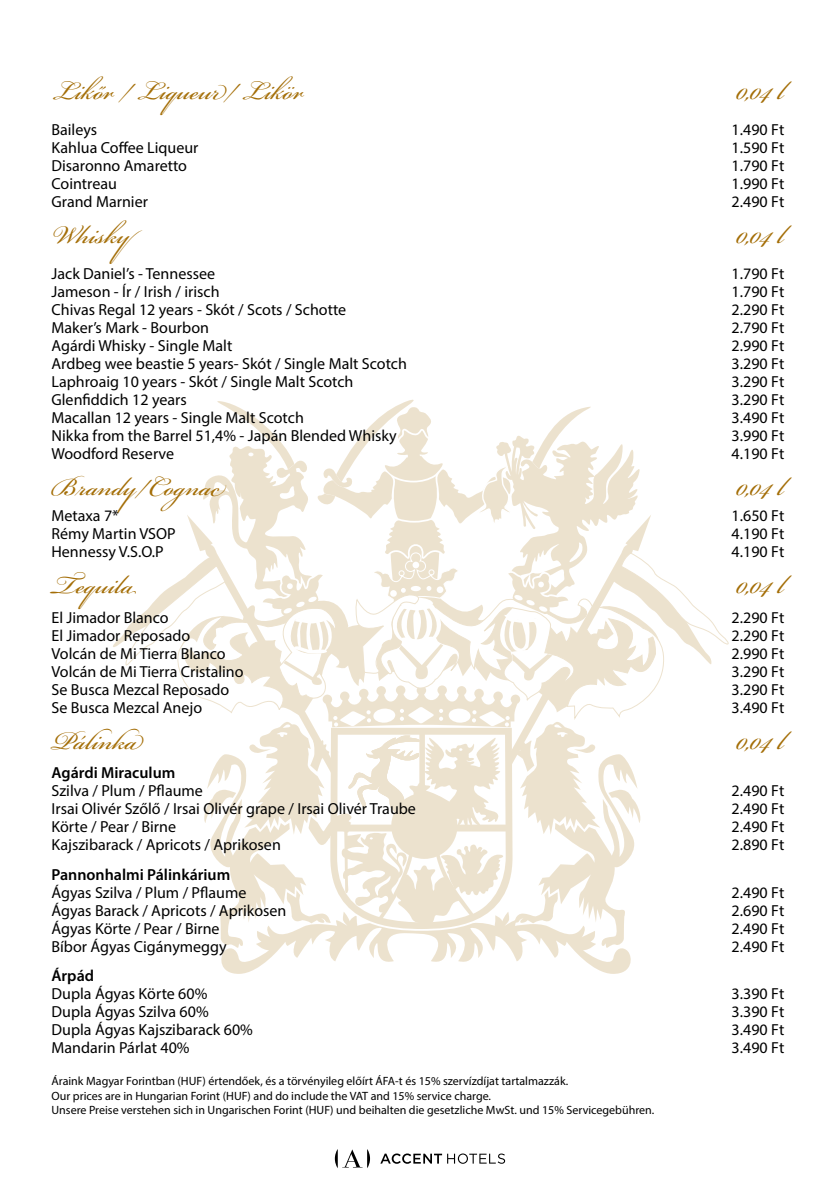
<style>
.page{position:relative;width:840px;height:1191px;background:#fff}
.page>*{position:absolute;margin:0;border:0;box-sizing:border-box;transform-origin:0 0}
.t1{font:40px "Bickham Script Pro";color:#a46e07}
.t2{font:16px "Myriad Pro";color:#000}
.t3{font:600 16px "Myriad Pro";color:#000}
.t4{font:12px/14.4px "Myriad Pro";color:#000}
</style>
<div class="page">
<svg style="left:334px;top:1149px;width:36px;height:19px"></svg>
<svg style="left:380px;top:1153px;width:125px;height:10px"></svg>
<svg style="left:123px;top:399px;width:606px;height:575px"></svg>
<h1 class="t1" style="left:51px;top:62px;width:255px">Likőr / Liqueur/ Likör</h1>
<h1 class="t1" style="left:735px;top:62px;width:50px">0,04 l</h1>
<p class="t2" style="left:51px;top:120px;width:47px">Baileys</p>
<p class="t2" style="left:731px;top:120px;width:54px">1.490 Ft</p>
<p class="t2" style="left:51px;top:138px;width:148px">Kahlua Coffee Liqueur</p>
<p class="t2" style="left:731px;top:138px;width:54px">1.590 Ft</p>
<p class="t2" style="left:51px;top:156px;width:137px">Disaronno Amaretto</p>
<p class="t2" style="left:731px;top:156px;width:54px">1.790 Ft</p>
<p class="t2" style="left:51px;top:174px;width:67px">Cointreau</p>
<p class="t2" style="left:731px;top:174px;width:54px">1.990 Ft</p>
<p class="t2" style="left:51px;top:192px;width:98px">Grand Marnier</p>
<p class="t2" style="left:731px;top:192px;width:54px">2.490 Ft</p>
<h1 class="t1" style="left:51px;top:206px;width:100px">Whisky</h1>
<h1 class="t1" style="left:735px;top:206px;width:50px">0,04 l</h1>
<p class="t2" style="left:51px;top:264px;width:165px">Jack Daniel’s - Tennessee</p>
<p class="t2" style="left:731px;top:264px;width:54px">1.790 Ft</p>
<p class="t2" style="left:51px;top:282px;width:169px">Jameson - Ír / Irish / irisch</p>
<p class="t2" style="left:731px;top:282px;width:54px">1.790 Ft</p>
<p class="t2" style="left:51px;top:300px;width:296px">Chivas Regal 12 years - Skót / Scots / Schotte</p>
<p class="t2" style="left:731px;top:300px;width:54px">2.290 Ft</p>
<p class="t2" style="left:51px;top:318px;width:159px">Maker’s Mark - Bourbon</p>
<p class="t2" style="left:731px;top:318px;width:54px">2.790 Ft</p>
<p class="t2" style="left:51px;top:336px;width:182px">Agárdi Whisky - Single Malt</p>
<p class="t2" style="left:731px;top:336px;width:54px">2.990 Ft</p>
<p class="t2" style="left:51px;top:354px;width:357px">Ardbeg wee beastie 5 years- Skót / Single Malt Scotch</p>
<p class="t2" style="left:731px;top:354px;width:54px">3.290 Ft</p>
<p class="t2" style="left:51px;top:372px;width:303px">Laphroaig 10 years - Skót / Single Malt Scotch</p>
<p class="t2" style="left:731px;top:372px;width:54px">3.290 Ft</p>
<p class="t2" style="left:51px;top:390px;width:137px">Glenfiddich 12 years</p>
<p class="t2" style="left:731px;top:390px;width:54px">3.290 Ft</p>
<p class="t2" style="left:51px;top:408px;width:254px">Macallan 12 years - Single Malt Scotch</p>
<p class="t2" style="left:731px;top:408px;width:54px">3.490 Ft</p>
<p class="t2" style="left:51px;top:426px;width:346px">Nikka from the Barrel 51,4% - Japán Blended Whisky</p>
<p class="t2" style="left:731px;top:426px;width:54px">3.990 Ft</p>
<p class="t2" style="left:51px;top:444px;width:124px">Woodford Reserve</p>
<p class="t2" style="left:731px;top:444px;width:54px">4.190 Ft</p>
<h1 class="t1" style="left:51px;top:458px;width:174px">Brandy/Cognac</h1>
<h1 class="t1" style="left:735px;top:458px;width:50px">0,04 l</h1>
<p class="t2" style="left:51px;top:506px;width:69px">Metaxa 7*</p>
<p class="t2" style="left:731px;top:506px;width:54px">1.650 Ft</p>
<p class="t2" style="left:51px;top:524px;width:126px">Rémy Martin VSOP</p>
<p class="t2" style="left:731px;top:524px;width:54px">4.190 Ft</p>
<p class="t2" style="left:51px;top:542px;width:114px">Hennessy V.S.O.P</p>
<p class="t2" style="left:731px;top:542px;width:54px">4.190 Ft</p>
<h1 class="t1" style="left:51px;top:556px;width:88px">Tequila</h1>
<h1 class="t1" style="left:735px;top:556px;width:50px">0,04 l</h1>
<p class="t2" style="left:51px;top:607px;width:119px">El Jimador Blanco</p>
<p class="t2" style="left:731px;top:607px;width:54px">2.290 Ft</p>
<p class="t2" style="left:51px;top:625px;width:140px">El Jimador Reposado</p>
<p class="t2" style="left:731px;top:625px;width:54px">2.290 Ft</p>
<p class="t2" style="left:51px;top:643px;width:176px">Volcán de Mi Tierra Blanco</p>
<p class="t2" style="left:731px;top:643px;width:54px">2.990 Ft</p>
<p class="t2" style="left:51px;top:661px;width:193px">Volcán de Mi Tierra Cristalino</p>
<p class="t2" style="left:731px;top:661px;width:54px">3.290 Ft</p>
<p class="t2" style="left:51px;top:679px;width:179px">Se Busca Mezcal Reposado</p>
<p class="t2" style="left:731px;top:679px;width:54px">3.290 Ft</p>
<p class="t2" style="left:51px;top:697px;width:152px">Se Busca Mezcal Anejo</p>
<p class="t2" style="left:731px;top:697px;width:54px">3.490 Ft</p>
<h1 class="t1" style="left:51px;top:711px;width:92px">Pálinka</h1>
<h1 class="t1" style="left:735px;top:711px;width:50px">0,04 l</h1>
<p class="t3" style="left:51px;top:762px;width:125px">Agárdi Miraculum</p>
<p class="t2" style="left:51px;top:781px;width:153px">Szilva / Plum / Pflaume</p>
<p class="t2" style="left:731px;top:781px;width:54px">2.490 Ft</p>
<p class="t2" style="left:51px;top:799px;width:366px">Irsai Olivér Szőlő / Irsai Olivér grape / Irsai Olivér Traube</p>
<p class="t2" style="left:731px;top:799px;width:54px">2.490 Ft</p>
<p class="t2" style="left:51px;top:817px;width:126px">Körte / Pear / Birne</p>
<p class="t2" style="left:731px;top:817px;width:54px">2.490 Ft</p>
<p class="t2" style="left:51px;top:835px;width:231px">Kajszibarack / Apricots / Aprikosen</p>
<p class="t2" style="left:731px;top:835px;width:54px">2.890 Ft</p>
<p class="t3" style="left:51px;top:864px;width:180px">Pannonhalmi Pálinkárium</p>
<p class="t2" style="left:51px;top:882px;width:196px">Ágyas Szilva / Plum / Pflaume</p>
<p class="t2" style="left:731px;top:882px;width:54px">2.490 Ft</p>
<p class="t2" style="left:51px;top:900px;width:236px">Ágyas Barack / Apricots / Aprikosen</p>
<p class="t2" style="left:731px;top:900px;width:54px">2.690 Ft</p>
<p class="t2" style="left:51px;top:918px;width:169px">Ágyas Körte / Pear / Birne</p>
<p class="t2" style="left:731px;top:918px;width:54px">2.490 Ft</p>
<p class="t2" style="left:51px;top:936px;width:177px">Bíbor Ágyas Cigánymeggy</p>
<p class="t2" style="left:731px;top:936px;width:54px">2.490 Ft</p>
<p class="t3" style="left:51px;top:965px;width:44px">Árpád</p>
<p class="t2" style="left:51px;top:983px;width:157px">Dupla Ágyas Körte 60%</p>
<p class="t2" style="left:731px;top:983px;width:54px">3.390 Ft</p>
<p class="t2" style="left:51px;top:1001px;width:159px">Dupla Ágyas Szilva 60%</p>
<p class="t2" style="left:731px;top:1001px;width:54px">3.390 Ft</p>
<p class="t2" style="left:51px;top:1019px;width:203px">Dupla Ágyas Kajszibarack 60%</p>
<p class="t2" style="left:731px;top:1019px;width:54px">3.490 Ft</p>
<p class="t2" style="left:51px;top:1037px;width:139px">Mandarin Párlat 40%</p>
<p class="t2" style="left:731px;top:1037px;width:54px">3.490 Ft</p>
<p class="t4" style="left:51px;top:1074px;width:604px">Áraink Magyar Forintban (HUF) értendőek, és a törvényileg előírt ÁFA-t és 15% szervízdíjat tartalmazzák.<br>Our prices are in Hungarian Forint (HUF) and do include the VAT and 15% service charge.<br>Unsere Preise verstehen sich in Ungarischen Forint (HUF) und beihalten die gesetzliche MwSt. und 15% Servicegebühren.</p>
</div>
